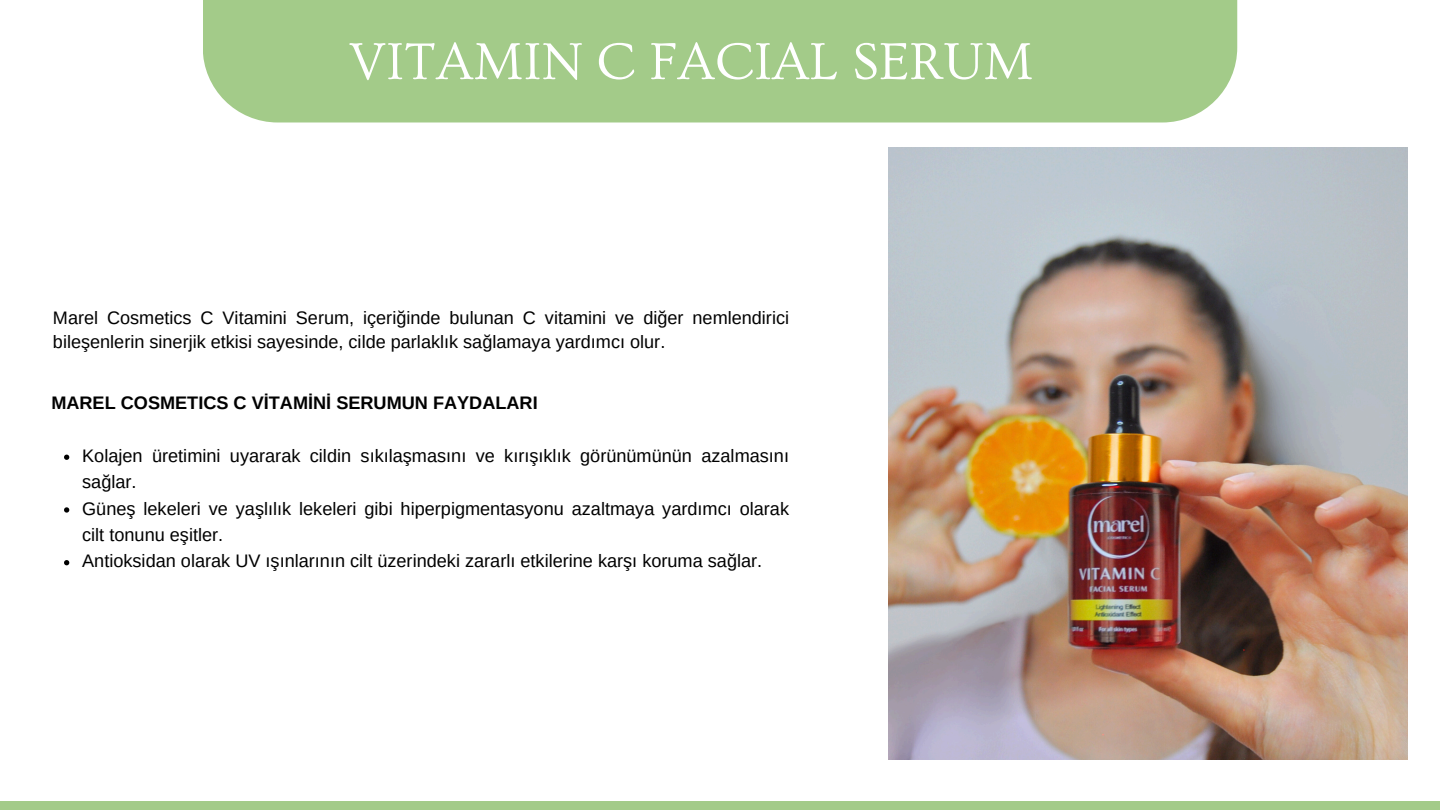
<style>
.page{position:relative;width:1440px;height:810px;background:#fff}
.page>*{position:absolute;margin:0;border:0;box-sizing:border-box;transform-origin:0 0}
.t1{font:54px "Ovo";color:#fff}
.t2{font:18.1px/26.4px "Arimo";color:#000}
.t3{font:700 18.1px "Arimo";color:#000}
</style>
<div class="page">
<img style="left:888px;top:147px;width:519px;height:612px">
<div style="left:203px;top:0;width:1034px;height:123px;background:#a3cb89"></div>
<svg style="left:64px;top:455px;width:5px;height:5px"></svg>
<svg style="left:64px;top:507px;width:5px;height:6px"></svg>
<svg style="left:64px;top:560px;width:5px;height:5px"></svg>
<div style="left:0;top:801px;width:1440px;height:9px;background:#a3cb89"></div>
<h1 class="t1" style="left:349px;top:32px;width:686px">VITAMIN C FACIAL SERUM</h1>
<p class="t2" style="left:53px;top:307px;width:738px;line-height:23.2px">Marel Cosmetics C Vitamini Serum, içeriğinde bulunan C vitamini ve diğer nemlendirici bileşenlerin sinerjik etkisi sayesinde, cilde parlaklık sağlamaya yardımcı olur.</p>
<p class="t3" style="left:51px;top:393px;width:488px">MAREL COSMETICS C VİTAMİNİ SERUMUN FAYDALARI</p>
<h2 class="t2" style="left:82px;top:443px;width:708px">Kolajen üretimini uyararak cildin sıkılaşmasını ve kırışıklık görünümünün azalmasını sağlar.</h2>
<p class="t2" style="left:82px;top:495px;width:708px">Güneş lekeleri ve yaşlılık lekeleri gibi hiperpigmentasyonu azaltmaya yardımcı olarak cilt tonunu eşitler.</p>
<p class="t2" style="left:82px;top:548px;width:682px">Antioksidan olarak UV ışınlarının cilt üzerindeki zararlı etkilerine karşı koruma sağlar.</p>
</div>
